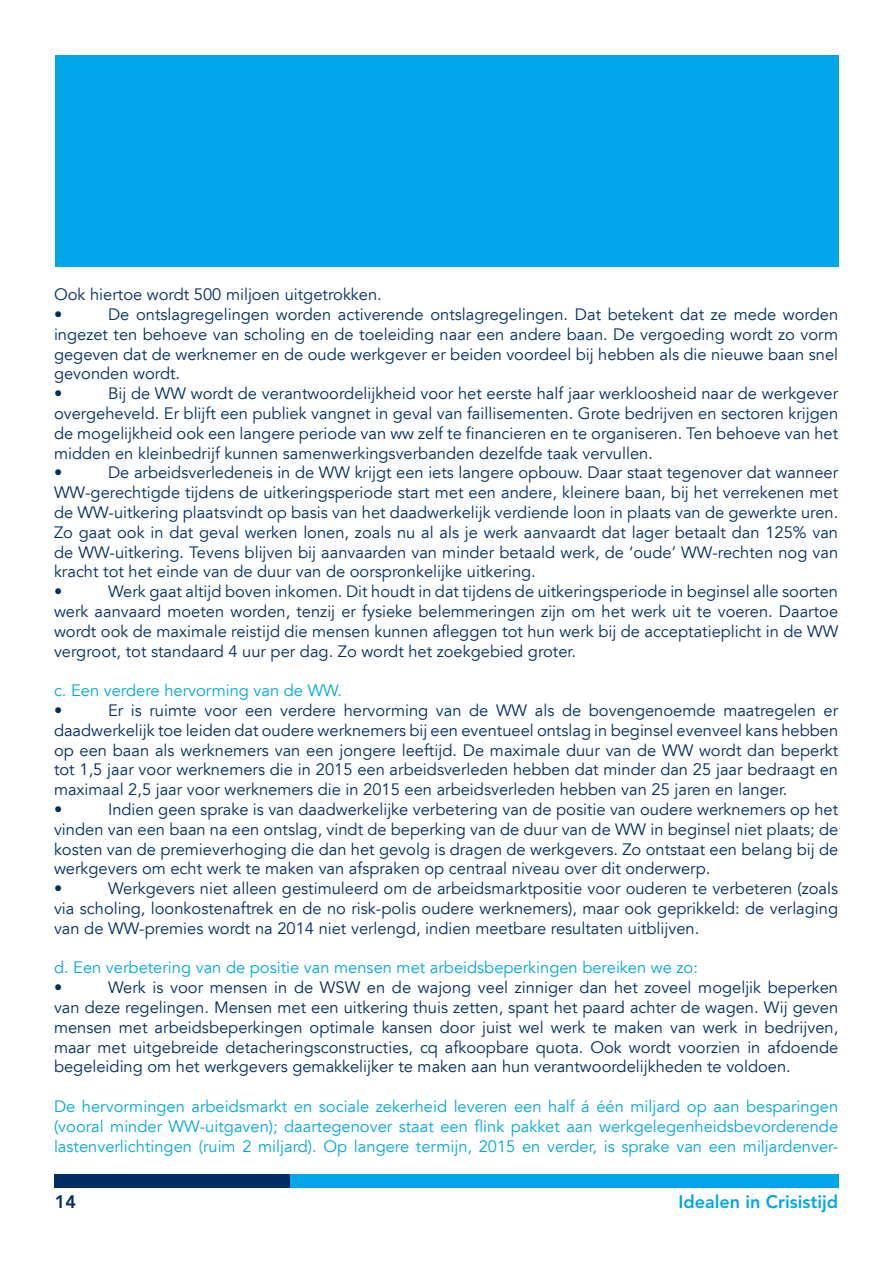
<style>
.page{position:relative;width:893px;height:1263px;background:#fff}
.page>*{position:absolute;margin:0;border:0;box-sizing:border-box;transform-origin:0 0}
.t1{font:800 18px "Avenir LT Std";color:#00a8e2}
.t2{font:800 18px "Avenir LT Std";color:#012d65}
.broodtekst{font:16.5px/19.8px "Avenir LT";color:#012d65;text-align:justify}
.broodtekst-2{font:16.5px/19.8px "Avenir LT";color:#00a8e2;text-align:justify}
.t3{font:800 15px "Avenir LT Std";color:#00aeef}
</style>
<div class="page">
<div style="left:55px;top:55px;width:783px;height:211px;background:#00a6e8"></div>
<div style="left:54px;top:1174px;width:237px;height:13px;background:#012d65"></div>
<div style="left:291px;top:1174px;width:548px;height:13px;background:#00a6e8"></div>
<p class="broodtekst" style="left:54px;top:285px;width:329px">Ook hiertoe wordt 500 miljoen uitgetrokken.</p>
<p class="broodtekst" style="left:54px;top:305px;width:10px">•</p>
<p class="broodtekst" style="left:54px;top:305px;width:786px;text-indent:54px">De ontslagregelingen worden activerende ontslagregelingen. Dat betekent dat ze mede worden ingezet ten behoeve van scholing en de toeleiding naar een andere baan. De vergoeding wordt zo vorm gegeven dat de werknemer en de oude werkgever er beiden voordeel bij hebben als die nieuwe baan snel gevonden wordt.</p>
<p class="broodtekst" style="left:54px;top:384px;width:10px">•</p>
<p class="broodtekst" style="left:54px;top:384px;width:786px;text-indent:54px">Bij de WW wordt de verantwoordelijkheid voor het eerste half jaar werkloosheid naar de werkgever overgeheveld. Er blijft een publiek vangnet in geval van faillisementen. Grote bedrijven en sectoren krijgen de mogelijkheid ook een langere periode van ww zelf te financieren en te organiseren. Ten behoeve van het midden en kleinbedrijf kunnen samenwerkingsverbanden dezelfde taak vervullen.</p>
<p class="broodtekst" style="left:54px;top:463px;width:10px">•</p>
<p class="broodtekst" style="left:54px;top:463px;width:786px;text-indent:54px">De arbeidsverledeneis in de WW krijgt een iets langere opbouw. Daar staat tegenover dat wanneer WW-gerechtigde tijdens de uitkeringsperiode start met een andere, kleinere baan, bij het verrekenen met de WW-uitkering plaatsvindt op basis van het daadwerkelijk verdiende loon in plaats van de gewerkte uren.<br>Zo gaat ook in dat geval werken lonen, zoals nu al als je werk aanvaardt dat lager betaalt dan 125% van de WW-uitkering. Tevens blijven bij aanvaarden van minder betaald werk, de ‘oude’ WW-rechten nog van kracht tot het einde van de duur van de oorspronkelijke uitkering.</p>
<p class="broodtekst" style="left:54px;top:582px;width:10px">•</p>
<p class="broodtekst" style="left:54px;top:582px;width:786px;text-indent:54px">Werk gaat altijd boven inkomen. Dit houdt in dat tijdens de uitkeringsperiode in beginsel alle soorten werk aanvaard moeten worden, tenzij er fysieke belemmeringen zijn om het werk uit te voeren. Daartoe wordt ook de maximale reistijd die mensen kunnen afleggen tot hun werk bij de acceptatieplicht in de WW vergroot, tot standaard 4 uur per dag. Zo wordt het zoekgebied groter.</p>
<p class="broodtekst-2" style="left:54px;top:681px;width:290px">c. Een verdere hervorming van de WW.</p>
<p class="broodtekst" style="left:54px;top:701px;width:10px">•</p>
<p class="broodtekst" style="left:54px;top:701px;width:786px;text-indent:54px">Er is ruimte voor een verdere hervorming van de WW als de bovengenoemde maatregelen er daadwerkelijk toe leiden dat oudere werknemers bij een eventueel ontslag in beginsel evenveel kans hebben op een baan als werknemers van een jongere leeftijd. De maximale duur van de WW wordt dan beperkt tot 1,5 jaar voor werknemers die in 2015 een arbeidsverleden hebben dat minder dan 25 jaar bedraagt en maximaal 2,5 jaar voor werknemers die in 2015 een arbeidsverleden hebben van 25 jaren en langer.</p>
<p class="broodtekst" style="left:54px;top:800px;width:10px">•</p>
<p class="broodtekst" style="left:54px;top:800px;width:786px;text-indent:54px">Indien geen sprake is van daadwerkelijke verbetering van de positie van oudere werknemers op het vinden van een baan na een ontslag, vindt de beperking van de duur van de WW in beginsel niet plaats; de kosten van de premieverhoging die dan het gevolg is dragen de werkgevers. Zo ontstaat een belang bij de werkgevers om echt werk te maken van afspraken op centraal niveau over dit onderwerp.</p>
<p class="broodtekst" style="left:54px;top:879px;width:10px">•</p>
<p class="broodtekst" style="left:54px;top:879px;width:786px;text-indent:54px">Werkgevers niet alleen gestimuleerd om de arbeidsmarktpositie voor ouderen te verbeteren (zoals via scholing, loonkostenaftrek en de no risk-polis oudere werknemers), maar ook geprikkeld: de verlaging van de WW-premies wordt na 2014 niet verlengd, indien meetbare resultaten uitblijven.</p>
<p class="broodtekst-2" style="left:54px;top:958px;width:645px">d. Een verbetering van de positie van mensen met arbeidsbeperkingen bereiken we zo:</p>
<p class="broodtekst" style="left:54px;top:978px;width:10px">•</p>
<p class="broodtekst" style="left:54px;top:978px;width:786px;text-indent:54px">Werk is voor mensen in de WSW en de wajong veel zinniger dan het zoveel mogeljik beperken van deze regelingen. Mensen met een uitkering thuis zetten, spant het paard achter de wagen. Wij geven mensen met arbeidsbeperkingen optimale kansen door juist wel werk te maken van werk in bedrijven, maar met uitgebreide detacheringsconstructies, cq afkoopbare quota. Ook wordt voorzien in afdoende begeleiding om het werkgevers gemakkelijker te maken aan hun verantwoordelijkheden te voldoen.</p>
<p class="broodtekst-2" style="left:54px;top:1097px;width:786px">De hervormingen arbeidsmarkt en sociale zekerheid leveren een half á één miljard op aan besparingen (vooral minder WW-uitgaven); daartegenover staat een flink pakket aan werkgelegenheidsbevorderende lastenverlichtingen (ruim 2 miljard). Op langere termijn, 2015 en verder, is sprake van een miljardenver-</p>
<p class="t1" style="left:678px;top:1191px;width:161px">Idealen in Crisistijd</p>
<p class="t2" style="left:55px;top:1191px;width:23px">14</p>
<p class="t3" style="left:693px;top:1192px;width:146px">Actie Lokale Energie</p>
</div>
